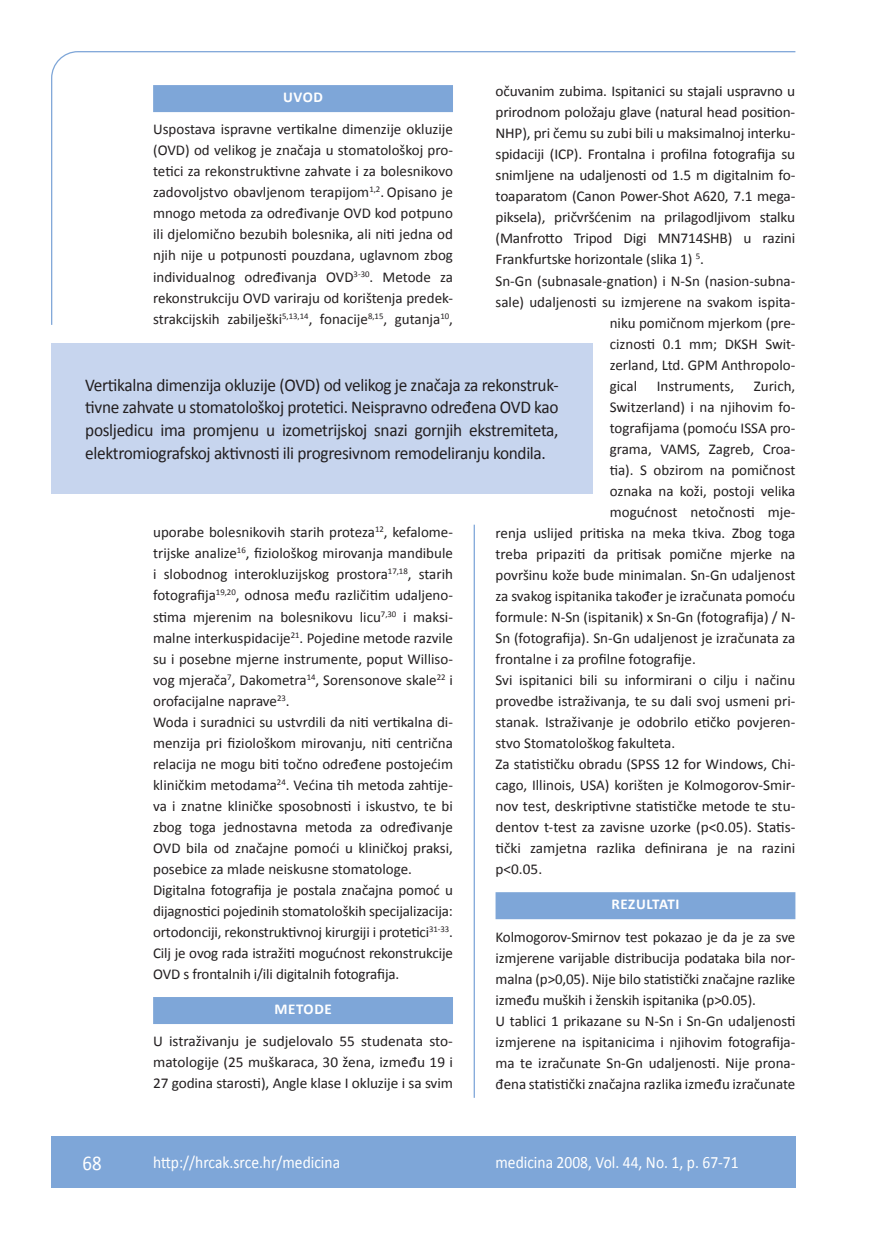
<style>
.page{position:relative;width:872px;height:1234px;background:#fff}
.page>*{position:absolute;margin:0;border:0;box-sizing:border-box;transform-origin:0 0}
.t1{font:21px "Calibri";color:#fff;scale:.9 1}
.t2{font:18px/22.5px "Calibri";letter-spacing:-.02em;color:#231f20;text-align:justify;scale:.96 1}
.t3{font:17.25px "Calibri";color:#fff;scale:.9 1}
.t4{font:15px/21px "Calibri";color:#231f20}
.t5{font:700 15px "Calibri";letter-spacing:.04em;color:#fff}
</style>
<div class="page">
<div style="left:495px;top:892px;width:300px;height:27px;background:#7ea6d8"></div>
<div style="left:51px;top:343px;width:542px;height:151px;background:#c7d5ee"></div>
<div style="left:153px;top:996px;width:300px;height:27px;background:#7ea6d8"></div>
<svg style="left:51px;top:51px;width:745px;height:274px"></svg>
<hr style="left:473px;top:524px;width:2px;height:573px;background:#7ea6d8">
<div style="left:51px;top:1135px;width:744px;height:51px;background:#7ea6d8"></div>
<p class="t4" style="left:495px;top:80px;width:301px">očuvanim zubima. Ispitanici su stajali uspravno u</p>
<p class="t4" style="left:495px;top:101px;width:301px">prirodnom položaju glave (natural head position-</p>
<p class="t4" style="left:495px;top:122px;width:301px">NHP), pri čemu su zubi bili u maksimalnoj interku-</p>
<p class="t4" style="left:495px;top:143px;width:301px">spidaciji (ICP). Frontalna i profilna fotografija su</p>
<p class="t4" style="left:495px;top:164px;width:301px">snimljene na udaljenosti od 1.5 m digitalnim fo-</p>
<p class="t4" style="left:495px;top:185px;width:301px">toaparatom (Canon Power-Shot A620, 7.1 mega-</p>
<p class="t4" style="left:495px;top:206px;width:301px">piksela), pričvršćenim na prilagodljivom stalku</p>
<p class="t4" style="left:495px;top:227px;width:301px">(Manfrotto Tripod Digi MN714SHB) u razini</p>
<p class="t4" style="left:495px;top:248px;width:210px">Frankfurtske horizontale (slika 1) <sup>5</sup>.</p>
<p class="t4" style="left:495px;top:269px;width:301px">Sn-Gn (subnasale-gnation) i N-Sn (nasion-subna-</p>
<p class="t4" style="left:495px;top:290px;width:301px">sale) udaljenosti su izmjerene na svakom ispita-</p>
<p class="t4" style="left:610px;top:311px;width:187px">niku pomičnom mjerkom (pre-</p>
<p class="t4" style="left:610px;top:332px;width:187px">ciznosti 0.1 mm; DKSH Swit-</p>
<p class="t4" style="left:610px;top:353px;width:187px">zerland, Ltd. GPM Anthropolo-</p>
<p class="t4" style="left:610px;top:374px;width:29px">gical</p>
<p class="t4" style="left:657px;top:374px;width:79px">Instruments,</p>
<p class="t4" style="left:754px;top:374px;width:43px">Zurich,</p>
<p class="t4" style="left:610px;top:395px;width:187px">Switzerland) i na njihovim fo-</p>
<p class="t4" style="left:610px;top:416px;width:187px">tografijama (pomoću ISSA pro-</p>
<p class="t4" style="left:610px;top:437px;width:187px">grama, VAMS, Zagreb, Croa-</p>
<p class="t4" style="left:610px;top:458px;width:187px">tia). S obzirom na pomičnost</p>
<p class="t4" style="left:610px;top:479px;width:187px">oznaka na koži, postoji velika</p>
<p class="t4" style="left:610px;top:500px;width:187px">mogućnost netočnosti mje-</p>
<p class="t4" style="left:495px;top:521px;width:301px">renja uslijed pritiska na meka tkiva. Zbog toga</p>
<p class="t4" style="left:495px;top:542px;width:301px">treba pripaziti da pritisak pomične mjerke na</p>
<p class="t4" style="left:495px;top:563px;width:301px">površinu kože bude minimalan. Sn-Gn udaljenost</p>
<p class="t4" style="left:495px;top:584px;width:301px">za svakog ispitanika također je izračunata pomoću</p>
<p class="t4" style="left:495px;top:605px;width:301px">formule: N-Sn (ispitanik) x Sn-Gn (fotografija) / N-</p>
<p class="t4" style="left:495px;top:626px;width:301px">Sn (fotografija). Sn-Gn udaljenost je izračunata za</p>
<p class="t4" style="left:495px;top:647px;width:202px">frontalne i za profilne fotografije.</p>
<p class="t4" style="left:495px;top:668px;width:301px">Svi ispitanici bili su informirani o cilju i načinu</p>
<p class="t4" style="left:495px;top:689px;width:301px">provedbe istraživanja, te su dali svoj usmeni pri-</p>
<p class="t4" style="left:495px;top:710px;width:301px">stanak. Istraživanje je odobrilo etičko povjeren-</p>
<p class="t4" style="left:495px;top:731px;width:181px">stvo Stomatološkog fakulteta.</p>
<p class="t4" style="left:495px;top:752px;width:301px">Za statističku obradu (SPSS 12 for Windows, Chi-</p>
<p class="t4" style="left:495px;top:773px;width:301px">cago, Illinois, USA) korišten je Kolmogorov-Smir-</p>
<p class="t4" style="left:495px;top:794px;width:301px">nov test, deskriptivne statističke metode te stu-</p>
<p class="t4" style="left:495px;top:815px;width:300px">dentov t-test za zavisne uzorke (p&lt;0.05). Statis-</p>
<p class="t4" style="left:495px;top:836px;width:301px">tički zamjetna razlika definirana je na razini</p>
<p class="t4" style="left:495px;top:857px;width:48px">p&lt;0.05.</p>
<p class="t5" style="left:611px;top:895px;width:70px">REZULTATI</p>
<p class="t4" style="left:495px;top:925px;width:301px">Kolmogorov-Smirnov test pokazao je da je za sve izmjerene varijable distribucija podataka bila nor&shy;malna (p&gt;0,05). Nije bilo statistički značajne razlike između muških i ženskih ispitanika (p&gt;0.05).<br>U tablici 1 prikazane su N-Sn i Sn-Gn udaljenosti izmjerene na ispitanicima i njihovim fotografija&shy;ma te izračunate Sn-Gn udaljenosti. Nije prona&shy;đena statistički značajna razlika između izračunate</p>
<p class="t5" style="left:283px;top:88px;width:41px">UVOD</p>
<p class="t4" style="left:153px;top:118px;width:301px;text-align:justify">Uspostava ispravne vertikalne dimenzije okluzije (OVD) od velikog je značaja u stomatološkoj pro&shy;tetici za rekonstruktivne zahvate i za bolesnikovo zadovoljstvo obavljenom terapijom<sup>1,2</sup>. Opisano je mnogo metoda za određivanje OVD kod potpuno ili djelomično bezubih bolesnika, ali niti jedna od njih nije u potpunosti pouzdana, uglavnom zbog individualnog određivanja OVD<sup>3-30</sup>. Metode za rekonstrukciju OVD variraju od korištenja predek&shy;strakcijskih zabilješki<sup>5,13,14</sup>, fonacije<sup>8,15</sup>, gutanja<sup>10</sup>,</p>
<p class="t2" style="left:85px;top:373px;width:495px">Vertikalna dimenzija okluzije (OVD) od velikog je značaja za rekonstruk&shy;tivne zahvate u stomatološkoj protetici. Neispravno određena OVD kao posljedicu ima promjenu u izometrijskoj snazi gornjih ekstremiteta, elektromiografskoj aktivnosti ili progresivnom remodeliranju kondila.</p>
<p class="t4" style="left:153px;top:521px;width:301px">uporabe bolesnikovih starih proteza<sup>12</sup>, kefalome&shy;trijske analize<sup>16</sup>, fiziološkog mirovanja mandibule i slobodnog interokluzijskog prostora<sup>17,18</sup>, starih fotografija<sup>19,20</sup>, odnosa među različitim udaljeno&shy;stima mjerenim na bolesnikovu licu<sup>7,30</sup> i maksi&shy;malne interkuspidacije<sup>21</sup>. Pojedine metode razvile su i posebne mjerne instrumente, poput Williso&shy;vog mjerača<sup>7</sup>, Dakometra<sup>14</sup>, Sorensonove skale<sup>22</sup> i orofacijalne naprave<sup>23</sup>.<br>Woda i suradnici su ustvrdili da niti vertikalna di&shy;menzija pri fiziološkom mirovanju, niti centrična relacija ne mogu biti točno određene postojećim kliničkim metodama<sup>24</sup>. Većina tih metoda zahtije&shy;va i znatne kliničke sposobnosti i iskustvo, te bi zbog toga jednostavna metoda za određivanje OVD bila od značajne pomoći u kliničkoj praksi, posebice za mlade neiskusne stomatologe.<br>Digitalna fotografija je postala značajna pomoć u dijagnostici pojedinih stomato-loških specijalizacija: ortodonciji, rekonstruktivnoj kirurgiji i protetici<sup>31-33</sup>.<br>Cilj je ovog rada istražiti mogućnost rekonstruk-cije OVD s frontalnih i/ili digitalnih fotografija.</p>
<p class="t5" style="left:274px;top:999px;width:59px">METODE</p>
<p class="t4" style="left:153px;top:1029px;width:301px;text-align:justify">U istraživanju je sudjelovalo 55 studenata sto&shy;matologije (25 muškaraca, 30 žena, između 19 i 27 godina starosti), Angle klase I okluzije i sa svim</p>
<h1 class="t1" style="left:82px;top:1149px;width:23px">68</h1>
<p class="t3" style="left:153px;top:1150px;width:209px">http://hrcak.srce.hr/medicina</p>
<p class="t3" style="left:495px;top:1151px;width:272px">medicina 2008, Vol. 44, No. 1, p. 67-71</p>
</div>
